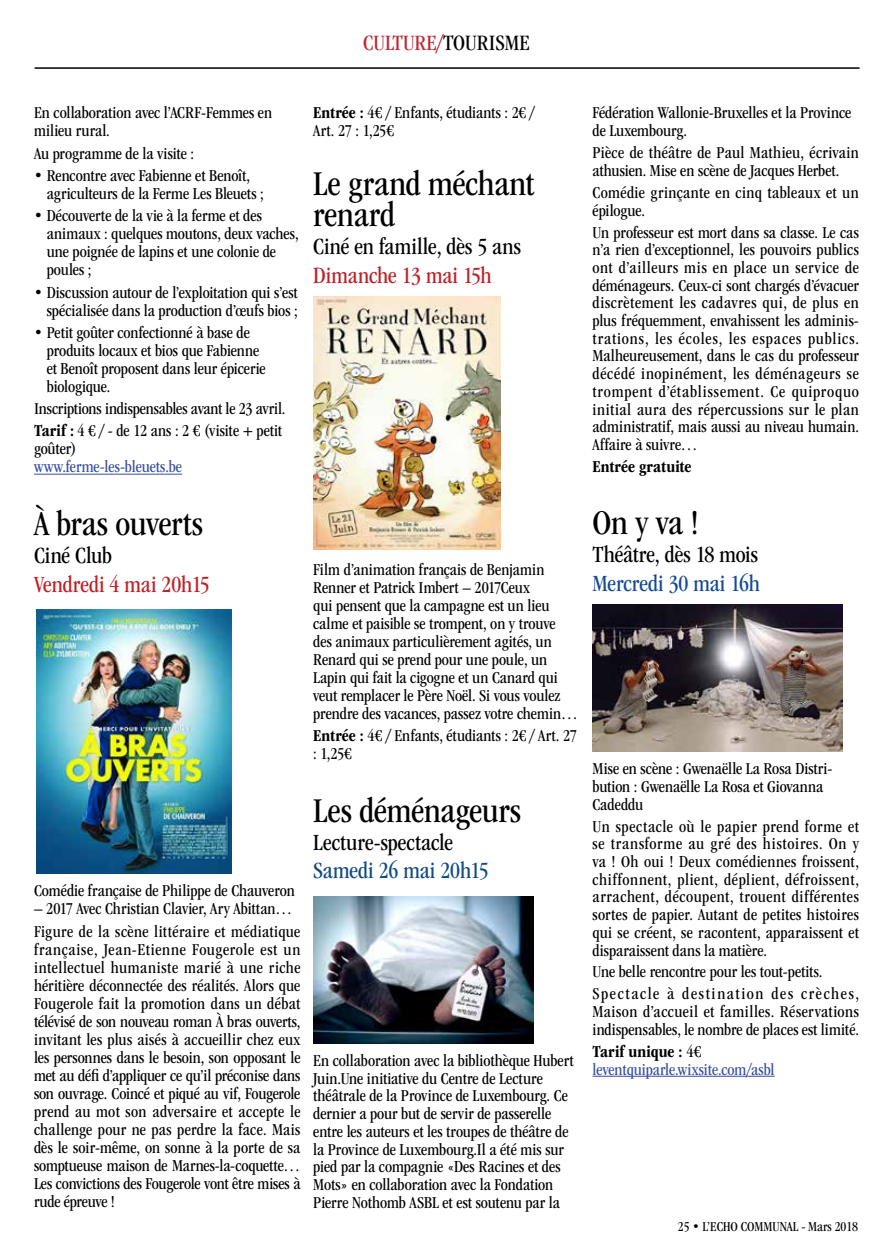
<style>
.page{position:relative;width:893px;height:1255px;background:#fff}
.page>*{position:absolute;margin:0;border:0;box-sizing:border-box;transform-origin:0 0}
.t1{font:condensed 36px/31.5px "ITC Garamond Std";letter-spacing:-.005em;color:#000}
.t2{font:condensed 24px "ITC Garamond Std";color:#000}
.t3{font:condensed 24px "ITC Garamond Std";letter-spacing:-.005em;color:#bf2026}
.t4{font:condensed 24px "ITC Garamond Std";letter-spacing:-.005em;color:#124a84}
.t5{font:condensed 24px "ITC Garamond Std";letter-spacing:-.005em;color:#144a96}
.t6{font:condensed 22.65px "ITC Garamond Std";color:#c02632}
.t7{font:condensed 17.25px/18px "ITC Garamond Std";color:#000}
.t8{font:condensed 17.25px/17.7px "ITC Garamond Std";letter-spacing:-.005em;color:#384ea1}
.t9{font:condensed 17.25px/17.7px "ITC Garamond Std";letter-spacing:.02em;color:#000}
.t10{font:700 condensed 17.25px "ITC Garamond Std";letter-spacing:.005em;color:#000}
.t11{font:condensed 14.1px "ITC Garamond Std";color:#000}
.s1{font-size:22.8px;color:#000}
.s2{font-weight:700}
.s3{font-weight:700;color:#000}
.s4{color:#000}
</style>
<div class="page">
<hr style="left:35px;top:67px;width:825px;height:2px;background:#000">
<hr style="left:34px;top:473px;width:148px;height:1px;background:#384ea1">
<img style="left:36px;top:609px;width:195px;height:264px">
<img style="left:313px;top:296px;width:187px;height:254px">
<img style="left:313px;top:896px;width:221px;height:147px">
<hr style="left:592px;top:1075px;width:183px;height:1px;background:#384ea1">
<img style="left:592px;top:604px;width:250px;height:147px">
<h3 class="t6" style="left:363px;top:30px;width:168px">CULTURE/<span class="s1">TOURISME</span></h3>
<p class="t7" style="left:34px;top:104px;width:240px">En collaboration avec l’ACRF-Femmes en milieu rural.</p>
<p class="t7" style="left:34px;top:144px;width:162px">Au programme de la visite :</p>
<p class="t7" style="left:47px;top:167px;width:219px;text-indent:-13px">• Rencontre avec Fabienne et Benoît, agriculteurs de la Ferme Les Bleuets ;</p>
<p class="t7" style="left:47px;top:207px;width:253px;text-indent:-13px">• Découverte de la vie à la ferme et des animaux : quelques moutons, deux vaches, une poignée de lapins et une colonie de poules ;</p>
<p class="t7" style="left:34px;top:283px;width:265px;text-align:right">• Discussion autour de l’exploitation qui s’est spécialisée dans la production d’œufs bios ;</p>
<p class="t7" style="left:47px;top:323px;width:220px;text-indent:-13px">• Petit goûter confectionné à base de produits locaux et bios que Fabienne et Benoît proposent dans leur épicerie biologique.</p>
<p class="t7" style="left:34px;top:397px;width:253px;line-height:22.2px">Inscriptions indispensables avant le 23 avril.<br><span class="s2">Tarif :</span> 4 € / - de 12 ans : 2 € (visite + petit</p>
<p class="t7" style="left:34px;top:440px;width:44px">goûter)</p>
<p class="t8" style="left:34px;top:458px;width:150px">www.ferme-les-bleuets.be</p>
<h1 class="t1" style="left:34px;top:508px;width:171px">À bras ouverts</h1>
<h2 class="t2" style="left:34px;top:542px;width:80px">Ciné Club</h2>
<h2 class="t3" style="left:34px;top:570px;width:177px">Vendredi 4 mai 20h15</h2>
<p class="t7" style="left:34px;top:882px;width:262px">Comédie française de Philippe de Chauveron</p>
<p class="t7" style="left:34px;top:897px;width:268px;line-height:22.2px">– 2017 Avec Christian Clavier, Ary Abittan…<br>Figure de la scène littéraire et médiatique</p>
<p class="t7" style="left:34px;top:940px;width:268px;text-align:justify">française, Jean-Etienne Fougerole est un intellectuel humaniste marié à une riche héritière déconnectée des réalités. Alors que Fougerole fait la promotion dans un débat télévisé de son nouveau roman À bras ouverts, invitant les plus aisés à accueillir chez eux les personnes dans le besoin, son opposant le met au défi d’appliquer ce qu’il préconise dans son ouvrage. Coincé et piqué au vif, Fougerole prend au mot son adversaire et accepte le challenge pour ne pas perdre la face. Mais dès le soir-même, on sonne à la porte de sa somptueuse maison de Marnes-la-coquette… Les convictions des Fougerole vont être mises à rude épreuve !</p>
<p class="t7" style="left:313px;top:104px;width:223px"><span class="s2">Entrée :</span> 4€ / Enfants, étudiants : 2€ /<br>Art. 27 : 1,25€</p>
<h1 class="t1" style="left:313px;top:168px;width:223px">Le grand méchant renard</h1>
<h2 class="t2" style="left:313px;top:233px;width:209px">Ciné en famille, dès 5 ans</h2>
<h2 class="t3" style="left:313px;top:262px;width:180px">Dimanche 13 mai 15h</h2>
<p class="t7" style="left:313px;top:560px;width:266px">Film d’animation français de Benjamin Renner et Patrick Imbert – 2017Ceux<br>qui pensent que la campagne est un lieu calme et paisible se trompent, on y trouve des animaux particulièrement agités, un Renard qui se prend pour une poule, un Lapin qui fait la cigogne et un Canard qui veut remplacer le Père Noël. Si vous voulez prendre des vacances, passez votre chemin…</p>
<p class="t7" style="left:313px;top:726px;width:265px"><span class="s2">Entrée :</span> 4€ / Enfants, étudiants : 2€ / Art. 27 : 1,25€</p>
<h1 class="t1" style="left:313px;top:794px;width:209px">Les déménageurs</h1>
<h2 class="t2" style="left:313px;top:828px;width:141px">Lecture-spectacle</h2>
<h2 class="t4" style="left:313px;top:857px;width:177px">Samedi 26 mai 20h15</h2>
<p class="t7" style="left:313px;top:1051px;width:262px">En collaboration avec la bibliothèque Hubert Juin.Une initiative du Centre de Lecture théâtrale de la Province de Luxembourg. Ce dernier a pour but de servir de passerelle entre les auteurs et les troupes de théâtre de la Province de Luxembourg.Il a été mis sur pied par la compagnie «Des Racines et des Mots» en collaboration avec la Fondation Pierre Nothomb ASBL et est soutenu par la</p>
<p class="t7" style="left:592px;top:104px;width:260px">Fédération Wallonie-Bruxelles et la Province de Luxembourg.</p>
<p class="t7" style="left:592px;top:144px;width:268px">Pièce de théâtre de Paul Mathieu, écrivain athusien. Mise en scène de Jacques Herbet.</p>
<p class="t9" style="left:592px;top:184px;width:268px">Comédie grinçante en cinq tableaux et un épilogue.</p>
<p class="t7" style="left:592px;top:223px;width:268px;text-align:justify">Un professeur est mort dans sa classe. Le cas n’a rien d’exceptionnel, les pouvoirs publics ont d’ailleurs mis en place un service de déménageurs. Ceux-ci sont chargés d’évacuer discrètement les cadavres qui, de plus en plus fréquemment, envahissent les adminis&shy;trations, les écoles, les espaces publics.<br>Malheureusement, dans le cas du professeur décédé inopinément, les déménageurs se trompent d’établissement. Ce quiproquo initial aura des répercussions sur le plan administratif, mais aussi au niveau humain.<br>Affaire à suivre…</p>
<p class="t10" style="left:592px;top:457px;width:101px">Entrée gratuite</p>
<h1 class="t1" style="left:592px;top:507px;width:108px">On y va !</h1>
<h2 class="t2" style="left:592px;top:541px;width:167px">Théâtre, dès 18 mois</h2>
<h2 class="t5" style="left:592px;top:570px;width:169px">Mercredi 30 mai 16h</h2>
<p class="t7" style="left:592px;top:760px;width:241px">Mise en scène : Gwenaëlle La Rosa Distri&shy;bution : Gwenaëlle La Rosa et Giovanna<br>Cadeddu</p>
<p class="t7" style="left:592px;top:817px;width:268px;text-align:justify">Un spectacle où le papier prend forme et se transforme au gré des histoires. On y va ! Oh oui ! Deux comédiennes froissent, chiffonnent, plient, déplient, défroissent, arrachent, découpent, trouent différentes sortes de papier. Autant de petites histoires qui se créent, se racontent, apparaissent et disparaissent dans la matière.</p>
<p class="t7" style="left:592px;top:961px;width:268px;line-height:21.9px">Une belle rencontre pour les tout-petits.<br>Spectacle à destination des crèches,</p>
<p class="t7" style="left:592px;top:1002px;width:268px">Maison d’accueil et familles. Réservations indispensables, le nombre de places est limité.</p>
<p class="t8" style="left:592px;top:1042px;width:184px"><span class="s3">Tarif unique :</span> <span class="s4">4€ </span>leventquiparle.wixsite.com/asbl</p>
<p class="t11" style="left:678px;top:1218px;width:182px">25 • L’ECHO COMMUNAL - Mars 2018</p>
</div>
